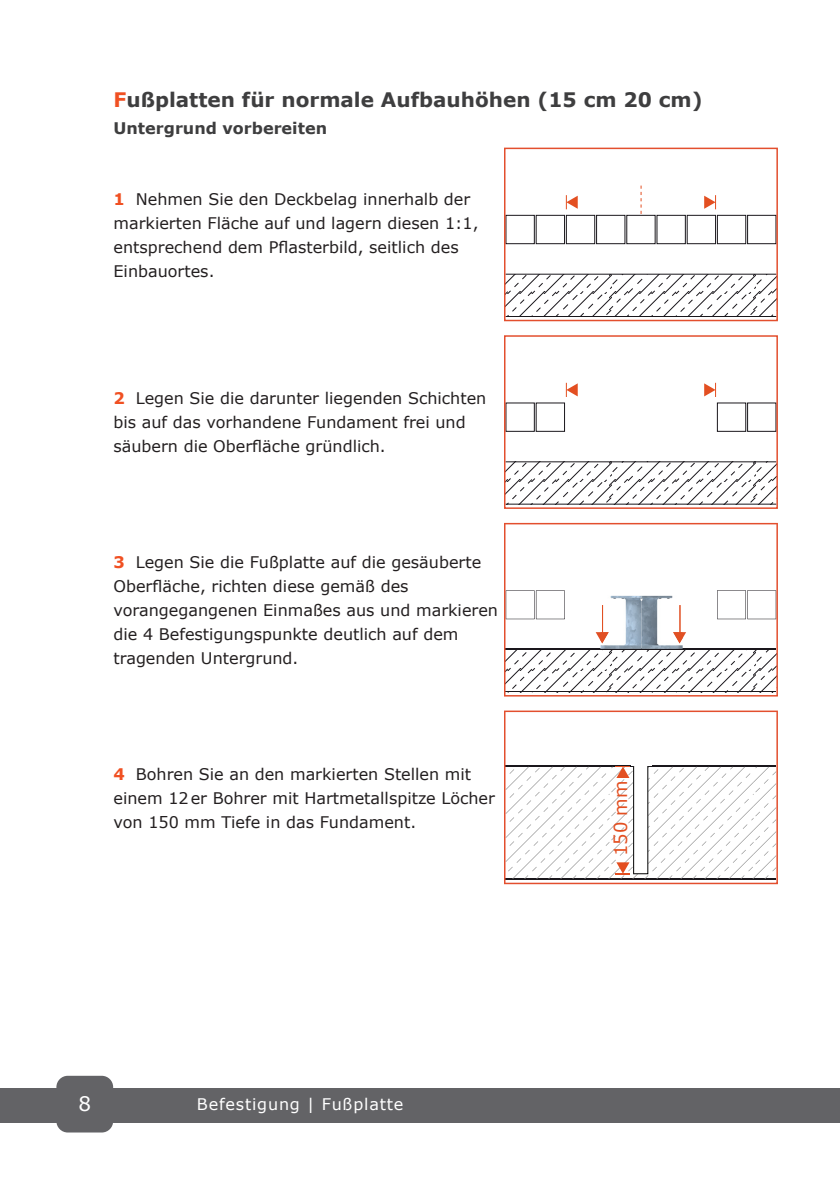
<style>
.page{position:relative;width:840px;height:1191px;background:#fff}
.page>*{position:absolute;margin:0;border:0;box-sizing:border-box;transform-origin:0 0}
.ü2{font:700 20px "Verdana";color:#3e3e3f}
.t1{font:20px "Verdana";color:#fff}
.t2{font:18px "Verdana";color:#e34f21}
.ü2-2{font:16px/24px "Verdana";color:#231f20}
.t3{font:16px "Verdana";letter-spacing:.05em;color:#fff}
.ü2-3{font:700 16px "Verdana";color:#3e3e3f}
.s1{color:#f05022}
.s2{font-weight:700;color:#f05022}
</style>
<div class="page">
<div style="left:0;top:1088px;width:839px;height:34px;background:#636366"></div>
<div style="left:56px;top:1075px;width:57px;height:57px;background:#636366;border-radius:11px"></div>
<svg style="left:506px;top:220px;width:268px;height:97px"></svg>
<div style="left:505px;top:215px;width:29px;height:29px;background:#fff;border:1px solid #1a171c"></div>
<div style="left:535px;top:215px;width:29px;height:29px;background:#fff;border:1px solid #1a171c"></div>
<div style="left:565px;top:215px;width:29px;height:29px;background:#fff;border:1px solid #1a171c"></div>
<div style="left:596px;top:215px;width:28px;height:29px;background:#fff;border:1px solid #1a171c"></div>
<div style="left:747px;top:215px;width:28px;height:29px;background:#fff;border:1px solid #1a171c"></div>
<div style="left:716px;top:215px;width:29px;height:29px;background:#fff;border:1px solid #1a171c"></div>
<div style="left:626px;top:215px;width:29px;height:29px;background:#fff;border:1px solid #1a171c"></div>
<div style="left:656px;top:215px;width:29px;height:29px;background:#fff;border:1px solid #1a171c"></div>
<div style="left:686px;top:215px;width:29px;height:29px;background:#fff;border:1px solid #1a171c"></div>
<svg style="left:565px;top:195px;width:12px;height:14px"></svg>
<svg style="left:704px;top:195px;width:11px;height:14px"></svg>
<svg style="left:640px;top:186px;width:1px;height:28px"></svg>
<div style="left:503px;top:148px;width:274px;height:173px;border:2px solid #e34f2e"></div>
<svg style="left:506px;top:408px;width:268px;height:96px"></svg>
<div style="left:505px;top:403px;width:29px;height:28px;background:#fff"></div>
<div style="left:535px;top:403px;width:29px;height:28px;background:#fff"></div>
<div style="left:747px;top:403px;width:28px;height:28px;background:#fff;border:1px solid #1a171c"></div>
<div style="left:716px;top:403px;width:29px;height:28px;background:#fff"></div>
<svg style="left:565px;top:383px;width:12px;height:14px"></svg>
<svg style="left:704px;top:383px;width:11px;height:14px"></svg>
<div style="left:503px;top:335px;width:274px;height:174px;border:2px solid #e34f2e"></div>
<svg style="left:504px;top:523px;width:273px;height:173px"></svg>
<svg style="left:505px;top:590px;width:270px;height:102px"></svg>
<svg style="left:504px;top:710px;width:273px;height:174px"></svg>
<svg style="left:505px;top:760px;width:271px;height:120px"></svg>
<p class="ü2" style="left:113px;top:86px;width:590px"><span class="s1">F</span>ußplatten für normale Aufbauhöhen (15 cm 20 cm)</p>
<p class="ü2-3" style="left:113px;top:116px;width:215px">Untergrund vorbereiten</p>
<p class="ü2-2" style="left:113px;top:186px;width:366px"><span class="s2">1</span> Nehmen Sie den Deckbelag innerhalb der markierten Fläche auf und lagern diesen 1:1, entsprechend dem Pflasterbild, seitlich des Einbauortes.</p>
<p class="ü2-2" style="left:113px;top:386px;width:374px"><span class="s2">2</span> Legen Sie die darunter liegenden Schichten bis auf das vorhandene Fundament frei und säubern die Oberfläche gründlich.</p>
<p class="ü2-2" style="left:113px;top:550px;width:386px"><span class="s2">3</span> Legen Sie die Fußplatte auf die gesäuberte Oberfläche, richten diese gemäß des vorangegangenen Einmaßes aus und markieren die 4 Befestigungspunkte deutlich auf dem tragenden Untergrund.</p>
<p class="ü2-2" style="left:113px;top:761px;width:383px"><span class="s2">4</span> Bohren Sie an den markierten Stellen mit einem 12er Bohrer mit Hartmetallspitze Löcher von 150 mm Tiefe in das Fundament.</p>
<p class="t1" style="left:78px;top:1090px;width:14px">8</p>
<p class="t3" style="left:197px;top:1092px;width:208px">Befestigung | Fußplatte</p>
<p class="t2" style="left:608px;top:856px;width:77px;rotate:-90deg">150 mm</p>
</div>
